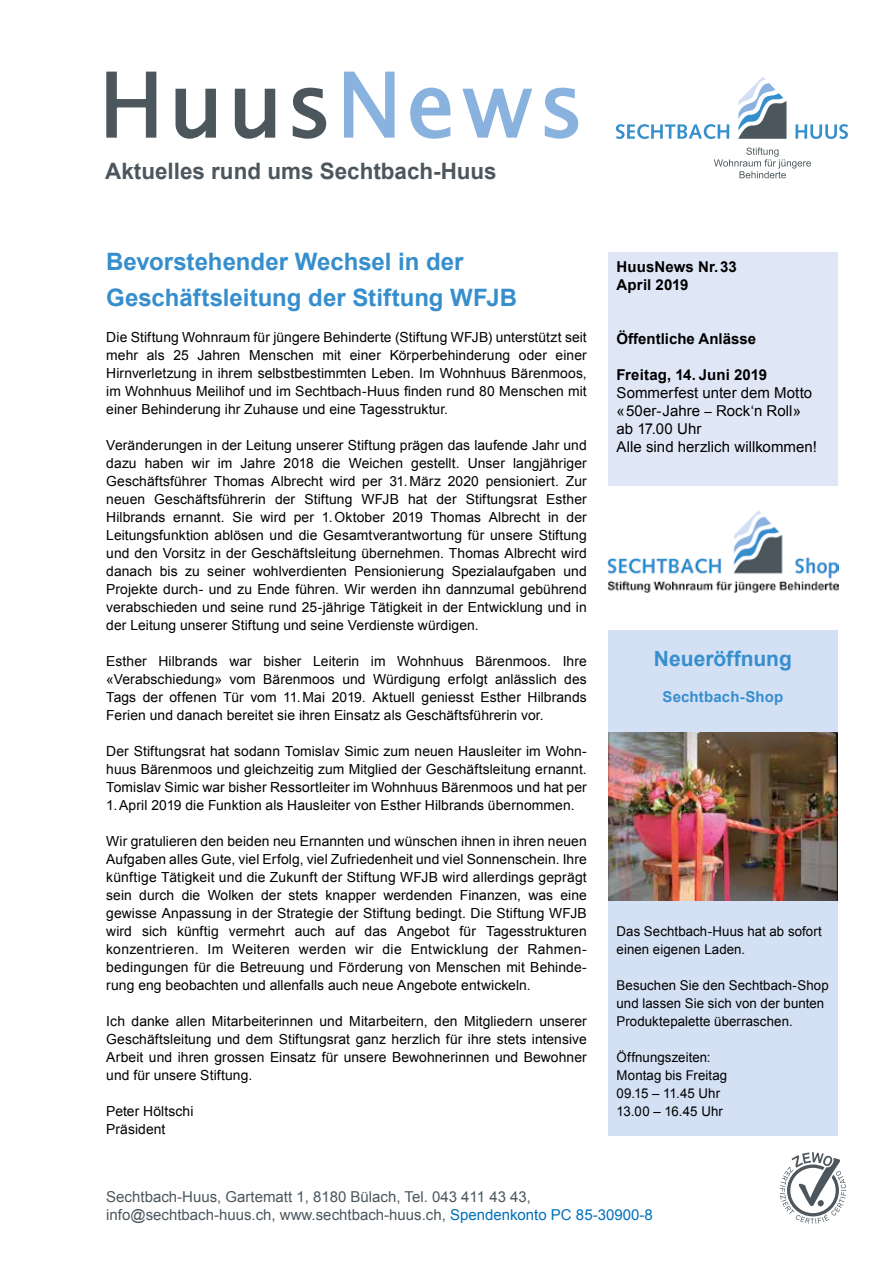
<style>
.page{position:relative;width:893px;height:1263px;background:#fff}
.page>*{position:absolute;margin:0;border:0;box-sizing:border-box;transform-origin:0 0}
.t1{font:700 24px/36px "Arial";color:#368ecd}
.t2{font:700 22.65px "Arial";color:#4c575d}
.t3{font:700 21px "Arial";color:#368ecd}
.t4{font:15px/18px "Arial";color:#4c575d}
.t5{font:15px/18px "Arial";letter-spacing:.005em;color:#000}
.t6{font:700 15px/18px "Arial";color:#000}
.t7{font:700 15px "Arial";letter-spacing:.01em;color:#368ecd}
.t8{font:13.8px/18px "Arial";letter-spacing:.005em;color:#000;text-align:justify}
.t9{font:13.5px/18px "Arial";letter-spacing:.005em;color:#000}
.s1{font-size:13.5px}
.s2{color:#0070ba}
</style>
<div class="page">
<svg style="left:106px;top:72px;width:51px;height:66px"></svg>
<svg style="left:175px;top:88px;width:41px;height:51px"></svg>
<svg style="left:234px;top:88px;width:42px;height:51px"></svg>
<svg style="left:292px;top:87px;width:35px;height:52px"></svg>
<svg style="left:344px;top:72px;width:51px;height:66px"></svg>
<svg style="left:410px;top:87px;width:41px;height:52px"></svg>
<svg style="left:462px;top:88px;width:70px;height:50px"></svg>
<svg style="left:544px;top:87px;width:34px;height:52px"></svg>
<svg style="left:738px;top:77px;width:48px;height:62px"></svg>
<svg style="left:616px;top:124px;width:113px;height:15px"></svg>
<svg style="left:795px;top:124px;width:53px;height:15px"></svg>
<svg style="left:714px;top:148px;width:97px;height:30px"></svg>
<div style="left:608px;top:252px;width:230px;height:234px;background:#dfe7f7"></div>
<svg style="left:780px;top:1152px;width:66px;height:72px"></svg>
<div style="left:608px;top:630px;width:230px;height:505px;background:#d4e0f4"></div>
<img style="left:608px;top:732px;width:230px;height:168px">
<img style="left:608px;top:511px;width:230px;height:82px">
<h2 class="t2" style="left:105px;top:156px;width:393px">Aktuelles rund ums Sechtbach-Huus</h2>
<h1 class="t1" style="left:106px;top:244px;width:412px">Bevorstehender Wechsel in der<br>Geschäftsleitung der Stiftung WFJB</h1>
<p class="t8" style="left:106px;top:328px;width:482px">Die Stiftung Wohnraum für jüngere Behinderte (Stiftung WFJB) unterstützt seit mehr als 25 Jahren Menschen mit einer Körperbehinderung oder einer Hirnverletzung in ihrem selbstbestimmten Leben. Im Wohnhuus Bärenmoos, im Wohnhuus Meilihof und im Sechtbach-Huus finden rund 80 Menschen mit einer Behinderung ihr Zuhause und eine Tagesstruktur.</p>
<p class="t8" style="left:106px;top:436px;width:482px">Veränderungen in der Leitung unserer Stiftung prägen das laufende Jahr und dazu haben wir im Jahre 2018 die Weichen gestellt. Unser langjähriger Geschäftsführer Thomas Albrecht wird per 31.März 2020 pensioniert. Zur neuen Geschäftsführerin der Stiftung WFJB hat der Stiftungsrat Esther Hilbrands ernannt. Sie wird per 1.Oktober 2019 Thomas Albrecht in der Leitungsfunktion ablösen und die Gesamtverantwortung für unsere Stiftung und den Vorsitz in der Geschäftsleitung übernehmen. Thomas Albrecht wird danach bis zu seiner wohlverdienten Pensionierung Spezialaufgaben und Projekte durch- und zu Ende führen. Wir werden ihn dannzumal gebührend verabschieden und seine rund 25-jährige Tätigkeit in der Entwicklung und in der Leitung unserer Stiftung und seine Verdienste würdigen.</p>
<p class="t8" style="left:106px;top:652px;width:482px">Esther Hilbrands war bisher Leiterin im Wohnhuus Bärenmoos. Ihre «Verabschiedung» vom Bärenmoos und Würdigung erfolgt anlässlich des Tags der offenen Tür vom 11.Mai 2019. Aktuell geniesst Esther Hilbrands Ferien und danach bereitet sie ihren Einsatz als Geschäftsführerin vor.</p>
<p class="t8" style="left:106px;top:742px;width:482px">Der Stiftungsrat hat sodann Tomislav Simic zum neuen Hausleiter im Wohn&shy;huus Bärenmoos und gleichzeitig zum Mitglied der Geschäftsleitung ernannt.<br>Tomislav Simic war bisher Ressortleiter im Wohnhuus Bärenmoos und hat per 1.April 2019 die Funktion als Hausleiter von Esther Hilbrands übernommen.</p>
<p class="t8" style="left:106px;top:832px;width:482px">Wir gratulieren den beiden neu Ernannten und wünschen ihnen in ihren neuen Aufgaben alles Gute, viel Erfolg, viel Zufriedenheit und viel Sonnenschein. Ihre künftige Tätigkeit und die Zukunft der Stiftung WFJB wird allerdings geprägt sein durch die Wolken der stets knapper werdenden Finanzen, was eine gewisse Anpassung in der Strategie der Stiftung bedingt. Die Stiftung WFJB wird sich künftig vermehrt auch auf das Angebot für Tagesstrukturen konzentrieren. Im Weiteren werden wir die Entwicklung der Rahmen&shy;bedingungen für die Betreuung und Förderung von Menschen mit Behinde&shy;rung eng beobachten und allenfalls auch neue Angebote entwickeln.</p>
<p class="t8" style="left:106px;top:1012px;width:482px">Ich danke allen Mitarbeiterinnen und Mitarbeitern, den Mitgliedern unserer Geschäftsleitung und dem Stiftungsrat ganz herzlich für ihre stets intensive Arbeit und ihren grossen Einsatz für unsere Bewohnerinnen und Bewohner und für unsere Stiftung.</p>
<p class="t8" style="left:106px;top:1102px;width:89px">Peter Höltschi<br>Präsident</p>
<p class="t6" style="left:617px;top:258px;width:122px">HuusNews Nr. 33<br>April 2019</p>
<p class="t6" style="left:617px;top:330px;width:141px">Öffentliche Anlässe</p>
<p class="t6" style="left:617px;top:366px;width:152px">Freitag, 14. Juni 2019</p>
<p class="t5" style="left:617px;top:383px;width:202px">Sommerfest unter dem Motto «50er-Jahre <span class="s1">–</span> Rock‘n Roll» ab 17.00 Uhr<br>Alle sind herzlich willkommen!</p>
<h3 class="t3" style="left:654px;top:645px;width:139px">Neueröffnung</h3>
<p class="t7" style="left:662px;top:687px;width:122px">Sechtbach-Shop</p>
<p class="t9" style="left:617px;top:922px;width:207px">Das Sechtbach-Huus hat ab sofort einen eigenen Laden.</p>
<p class="t9" style="left:617px;top:976px;width:214px">Besuchen Sie den Sechtbach-Shop und lassen Sie sich von der bunten<br>Produktepalette überraschen.</p>
<p class="t9" style="left:617px;top:1048px;width:112px">Öffnungszeiten:<br>Montag bis Freitag<br>09.15 – 11.45 Uhr<br>13.00 – 16.45 Uhr</p>
<p class="t4" style="left:106px;top:1188px;width:548px">Sechtbach-Huus, Gartematt 1, 8180 Bülach, Tel. 043 411 43 43, info@sechtbach-huus.ch, www.sechtbach-huus.ch, <span class="s2">Spendenkonto PC 85-30900-8</span></p>
</div>
